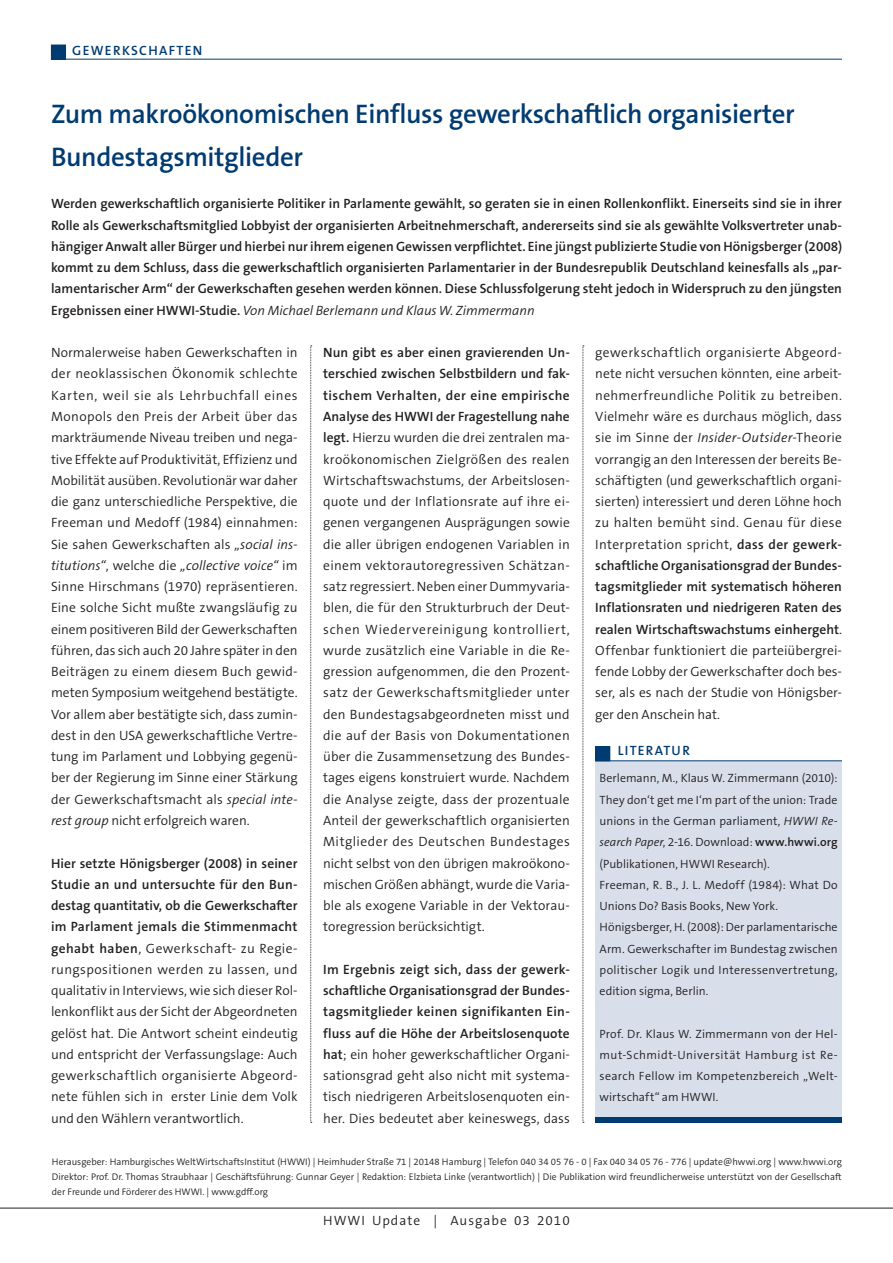
<style>
.page{position:relative;width:893px;height:1263px;background:#fff}
.page>*{position:absolute;margin:0;border:0;box-sizing:border-box;transform-origin:0 0}
.Headline{font:600 27px/42.5px "The Sans B6";letter-spacing:-.015em;color:#003b71}
.Fliesstext{font:300 13.5px/21.3px "The Sans B4";color:#231f20;text-align:justify}
.Fliesstext-2{font:600 13.5px/21.3px "The Sans B6";color:#231f20;text-align:justify}
.Fliesstext-3{font:300 13.5px "The Sans B4";letter-spacing:.075em;color:#231f20}
.Themen{font:600 13.5px "The Sans B6";letter-spacing:.1em;color:#003b71}
.Fliesstext-4{font:300 12px/21.3px "The Sans B4";letter-spacing:.01em;color:#231f20;text-align:justify}
.Bildunterschrift{font:300 9.6px/14.9px "The Sans B4";color:#231f20}
.s1{font-family:"The Sans B4";font-weight:300;font-style:italic}
.s2{font-style:italic}
.s3{font-family:"The Sans B6";font-weight:600}
.s4{font-family:"The Sans B4";font-weight:300}
</style>
<div class="page">
<div style="left:51px;top:45px;width:15px;height:14px;background:#003b71"></div>
<hr style="left:51px;top:59px;width:791px;height:1px;background:#003b71">
<hr style="left:0;top:1208px;width:893px;height:1px;background:#231f20">
<svg style="left:583px;top:345px;width:1px;height:778px"></svg>
<svg style="left:310px;top:345px;width:2px;height:778px"></svg>
<div style="left:595px;top:761px;width:247px;height:356px;background:#d8dfeb"></div>
<hr style="left:595px;top:760px;width:247px;height:1px;background:#003b71">
<div style="left:596px;top:747px;width:14px;height:14px;background:#003b71"></div>
<div style="left:595px;top:746px;width:15px;height:15px;border:1px solid #003b71"></div>
<div style="left:595px;top:1117px;width:247px;height:6px;background:#003b71"></div>
<p class="Themen" style="left:72px;top:43px;width:132px">GEWERKSCHAFTEN</p>
<p class="Headline" style="left:51px;top:94px;width:745px">Zum makroökonomischen Einfluss gewerkschaftlich organisierter<br>Bundestagsmitglieder</p>
<p class="Fliesstext-2" style="left:51px;top:194px;width:793px">Werden gewerkschaftlich organisierte Politiker in Parlamente gewählt, so geraten sie in einen Rollenkonflikt. Einerseits sind sie in ihrer Rolle als Gewerkschaftsmitglied Lobbyist der organisierten Arbeitnehmerschaft, andererseits sind sie als gewählte Volksvertreter unab&shy;hängiger Anwalt aller Bürger und hierbei nur ihrem eigenen Gewissen verpflichtet. Eine jüngst publizierte Studie von Hönigsberger (2008) kommt zu dem Schluss, dass die gewerkschaftlich organisierten Parlamentarier in der Bundesrepublik Deutschland keinesfalls als „par&shy;lamentarischer Arm“ der Gewerkschaften gesehen werden können. Diese Schlussfolgerung steht jedoch in Widerspruch zu den jüngsten Ergebnissen einer HWWI-Studie. <span class="s1">Von Michael Berlemann und Klaus W. Zimmermann</span></p>
<p class="Fliesstext" style="left:51px;top:342px;width:248px">Normalerweise haben Gewerkschaften in der neoklassischen Ökonomik schlechte Karten, weil sie als Lehrbuchfall eines Monopols den Preis der Arbeit über das markträumende Niveau treiben und nega&shy;tive Effekte auf Produktivität, Effizienz und Mobilität ausüben. Revolutionär war daher die ganz unterschiedliche Perspektive, die Freeman und Medoff (1984) einnahmen:<br>Sie sahen Gewerkschaften als <span class="s2">„social ins&shy;titutions“</span>, welche die <span class="s2">„collective voice“</span> im Sinne Hirschmans (1970) repräsentieren.<br>Eine solche Sicht mußte zwangsläufig zu einem positiveren Bild der Gewerkschaften führen, das sich auch 20 Jahre später in den Beiträgen zu einem diesem Buch gewid&shy;meten Symposium weitgehend bestätigte.<br>Vor allem aber bestätigte sich, dass zumin&shy;dest in den USA gewerkschaftliche Vertre&shy;tung im Parlament und Lobbying gegenü&shy;ber der Regierung im Sinne einer Stärkung der Gewerkschaftsmacht als <span class="s2">special inte&shy;rest group</span> nicht erfolgreich waren.</p>
<p class="Fliesstext" style="left:51px;top:853px;width:248px"><span class="s3">Hier setzte Hönigsberger (2008) in seiner Studie an und untersuchte für den Bun&shy;destag quantitativ, ob die Gewerkschafter im Parlament jemals die Stimmenmacht gehabt haben</span>, Gewerkschaft- zu Regie&shy;rungspositionen werden zu lassen, und qualitativ in Interviews, wie sich dieser Rol&shy;lenkonflikt aus der Sicht der Abgeordneten gelöst hat. Die Antwort scheint eindeutig und entspricht der Verfassungslage: Auch gewerkschaftlich organisierte Abgeord&shy;nete fühlen sich in erster Linie dem Volk und den Wählern verantwortlich.</p>
<p class="Fliesstext" style="left:323px;top:342px;width:248px"><span class="s3">Nun gibt es aber einen gravierenden Un&shy;terschied zwischen Selbstbildern und fak&shy;tischem Verhalten, der eine empirische Analyse des HWWI der Fragestellung nahe legt.</span> Hierzu wurden die drei zentralen ma&shy;kroökonomischen Zielgrößen des realen Wirtschaftswachstums, der Arbeitslosen&shy;quote und der Inflationsrate auf ihre ei&shy;genen vergangenen Ausprägungen sowie die aller übrigen endogenen Variablen in einem vektorautoregressiven Schätzan&shy;satz regressiert. Neben einer Dummyvaria&shy;blen, die für den Strukturbruch der Deut&shy;schen Wiedervereinigung kontrolliert, wurde zusätzlich eine Variable in die Re&shy;gression aufgenommen, die den Prozent&shy;satz der Gewerkschaftsmitglieder unter den Bundestagsabgeordneten misst und die auf der Basis von Dokumentationen über die Zusammensetzung des Bundes&shy;tages eigens konstruiert wurde. Nachdem die Analyse zeigte, dass der prozentuale Anteil der gewerkschaftlich organisierten Mitglieder des Deutschen Bundestages nicht selbst von den übrigen makroökono&shy;mischen Größen abhängt, wurde die Varia&shy;ble als exogene Variable in der Vektorau&shy;toregression berücksichtigt.</p>
<p class="Fliesstext-2" style="left:323px;top:959px;width:248px">Im Ergebnis zeigt sich, dass der gewerk&shy;schaftliche Organisationsgrad der Bundes&shy;tagsmitglieder keinen signifikanten Ein&shy;fluss auf die Höhe der Arbeitslosenquote hat<span class="s4">; ein hoher gewerkschaftlicher Organi&shy;sationsgrad geht also nicht mit systema&shy;tisch niedrigeren Arbeitslosenquoten ein&shy;her. Dies bedeutet aber keineswegs, dass</span></p>
<p class="Fliesstext" style="left:595px;top:342px;width:248px">gewerkschaftlich organisierte Abgeord&shy;nete nicht versuchen könnten, eine arbeit&shy;nehmerfreundliche Politik zu betreiben.<br>Vielmehr wäre es durchaus möglich, dass sie im Sinne der <span class="s2">Insider-Outsider</span>-Theorie vorrangig an den Interessen der bereits Be&shy;schäftigten (und gewerkschaftlich organi&shy;sierten) interessiert und deren Löhne hoch zu halten bemüht sind. Genau für diese Interpretation spricht, <span class="s3">dass der gewerk&shy;schaftliche Organisationsgrad der Bundes&shy;tagsmitglieder mit systematisch höheren Inflationsraten und niedrigeren Raten des realen Wirtschaftswachstums einhergeht</span>.<br>Offenbar funktioniert die parteiübergrei&shy;fende Lobby der Gewerkschafter doch bes&shy;ser, als es nach der Studie von Hönigsber&shy;ger den Anschein hat.</p>
<p class="Themen" style="left:618px;top:743px;width:74px">LITERATUR</p>
<p class="Fliesstext-4" style="left:600px;top:768px;width:240px">Berlemann, M., Klaus W. Zimmermann (2010):<br>They don‘t get me I‘m part of the union: Trade unions in the German parliament, <span class="s2">HWWI Re&shy;search Paper</span>, 2-16. Download: <span class="s3">www.hwwi.org </span>(Publikationen, HWWI Research).</p>
<p class="Fliesstext-4" style="left:600px;top:874px;width:240px">Freeman, R. B., J. L. Medoff (1984): What Do<br>Unions Do? Basis Books, New York.</p>
<p class="Fliesstext-4" style="left:600px;top:917px;width:240px">Hönigsberger, H. (2008): Der parlamentarische Arm. Gewerkschafter im Bundestag zwischen politischer Logik und Interessenvertretung, edition sigma, Berlin.</p>
<p class="Fliesstext-4" style="left:600px;top:1023px;width:240px">Prof. Dr. Klaus W. Zimmermann von der Hel&shy;mut-Schmidt-Universität Hamburg ist Re&shy;search Fellow im Kompetenzbereich „Welt&shy;wirtschaft“ am HWWI.</p>
<p class="Bildunterschrift" style="left:52px;top:1155px;width:791px">Herausgeber: Hamburgisches WeltWirtschaftsInstitut (HWWI) | Heimhuder Straße 71 | 20148 Hamburg | Telefon 040 34 05 76 - 0 | Fax 040 34 05 76 - 776 | update@hwwi.org | www.hwwi.org</p>
<p class="Bildunterschrift" style="left:52px;top:1170px;width:791px">Direktor: Prof. Dr. Thomas Straubhaar | Geschäftsführung: Gunnar Geyer | Redaktion: Elzbieta Linke (verantwortlich) | Die Publikation wird freundlicherweise unterstützt von der Gesellschaft der Freunde und Förderer des HWWI. | www.gdff.org</p>
<p class="Fliesstext-3" style="left:323px;top:1213px;width:248px">HWWI Update | Ausgabe 03 2010</p>
</div>
